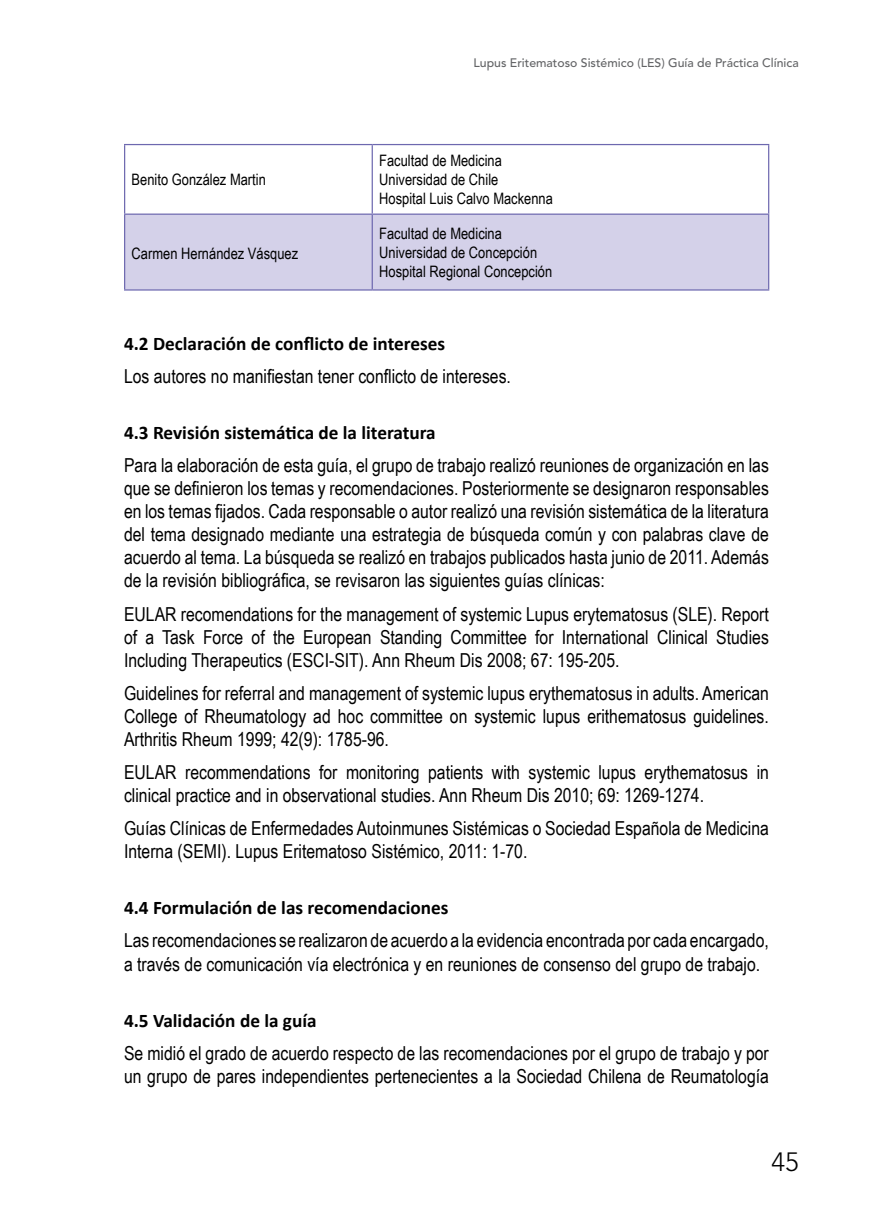
<style>
.page{position:relative;width:893px;height:1231px;background:#fff}
.page>*{position:absolute;margin:0;border:0;box-sizing:border-box;transform-origin:0 0}
.t1{font:300 26.25px "Avenir LT Std";color:#000}
.t2{font:19.25px/23.1px "Arial Narrow";color:#000}
.t3{font:700 19.25px "Calibri";color:#000}
.t4{font:15.75px/18.9px "Arial Narrow";color:#000}
.t5{font:500 12.25px "Avenir LT Std";color:#636466}
</style>
<div class="page">
<div style="left:125px;top:215px;width:643px;height:74px;background:#d4d1e9"></div>
<hr style="left:124px;top:145px;width:1px;height:68px;background:#6d68af">
<hr style="left:372px;top:145px;width:1px;height:68px;background:#6d68af">
<hr style="left:768px;top:145px;width:1px;height:68px;background:#6d68af">
<hr style="left:124px;top:144px;width:248px;height:1px;background:#6d68af">
<hr style="left:372px;top:144px;width:397px;height:1px;background:#6d68af">
<hr style="left:124px;top:213px;width:248px;height:2px;background:#6d68af">
<hr style="left:124px;top:215px;width:1px;height:74px;background:#6d68af">
<hr style="left:124px;top:289px;width:248px;height:1px;background:#6d68af">
<hr style="left:372px;top:213px;width:397px;height:2px;background:#6d68af">
<hr style="left:372px;top:215px;width:1px;height:74px;background:#6d68af">
<hr style="left:768px;top:215px;width:1px;height:74px;background:#6d68af">
<hr style="left:372px;top:289px;width:397px;height:1px;background:#6d68af">
<p class="t4" style="left:132px;top:169px;width:136px">Benito González Martin</p>
<p class="t4" style="left:132px;top:243px;width:168px">Carmen Hernández Vásquez</p>
<p class="t5" style="left:474px;top:55px;width:327px">Lupus Eritematoso Sistémico (LES) Guía de Práctica Clínica</p>
<p class="t4" style="left:379px;top:151px;width:175px">Facultad de Medicina<br>Universidad de Chile<br>Hospital Luis Calvo Mackenna</p>
<p class="t4" style="left:379px;top:223px;width:174px">Facultad de Medicina<br>Universidad de Concepción<br>Hospital Regional Concepción</p>
<p class="t3" style="left:124px;top:331px;width:323px">4.2 Declaración de conflicto de intereses</p>
<p class="t2" style="left:124px;top:363px;width:388px">Los autores no manifiestan tener conflicto de intereses.</p>
<p class="t3" style="left:124px;top:420px;width:313px">4.3 Revisión sistemática de la literatura</p>
<p class="t2" style="left:124px;top:453px;width:646px;text-align:justify">Para la elaboración de esta guía, el grupo de trabajo realizó reuniones de organización en las que se definieron los temas y recomendaciones. Posteriormente se designaron responsables en los temas fijados. Cada responsable o autor realizó una revisión sistemática de la literatura del tema designado mediante una estrategia de búsqueda común y con palabras clave de acuerdo al tema. La búsqueda se realizó en trabajos publicados hasta junio de 2011. Además de la revisión bibliográfica, se revisaron las siguientes guías clínicas:</p>
<p class="t2" style="left:124px;top:601px;width:646px;text-align:justify">EULAR recomendations for the management of systemic Lupus erytematosus (SLE). Report of a Task Force of the European Standing Committee for International Clinical Studies Including Therapeutics (ESCI-SIT). Ann Rheum Dis 2008; 67: 195-205.</p>
<p class="t2" style="left:124px;top:680px;width:646px;text-align:justify">Guidelines for referral and management of systemic lupus erythematosus in adults. American College of Rheumatology ad hoc committee on systemic lupus erithematosus guidelines.<br>Arthritis Rheum 1999; 42(9): 1785-96.</p>
<p class="t2" style="left:124px;top:759px;width:646px">EULAR recommendations for monitoring patients with systemic lupus erythematosus in clinical practice and in observational studies. Ann Rheum Dis 2010; 69: 1269-1274.</p>
<p class="t2" style="left:124px;top:816px;width:646px">Guías Clínicas de Enfermedades Autoinmunes Sistémicas o Sociedad Española de Medicina<br>Interna (SEMI). Lupus Eritematoso Sistémico, 2011: 1-70.</p>
<p class="t3" style="left:124px;top:895px;width:326px">4.4 Formulación de las recomendaciones</p>
<p class="t2" style="left:124px;top:928px;width:646px">Las recomendaciones se realizaron de acuerdo a la evidencia encontrada por cada encargado, a través de comunicación vía electrónica y en reuniones de consenso del grupo de trabajo.</p>
<p class="t3" style="left:124px;top:1007px;width:194px">4.5 Validación de la guía</p>
<p class="t2" style="left:124px;top:1040px;width:646px">Se midió el grado de acuerdo respecto de las recomendaciones por el grupo de trabajo y por un grupo de pares independientes pertenecientes a la Sociedad Chilena de Reumatología</p>
<h1 class="t1" style="left:771px;top:1146px;width:29px">45</h1>
</div>
